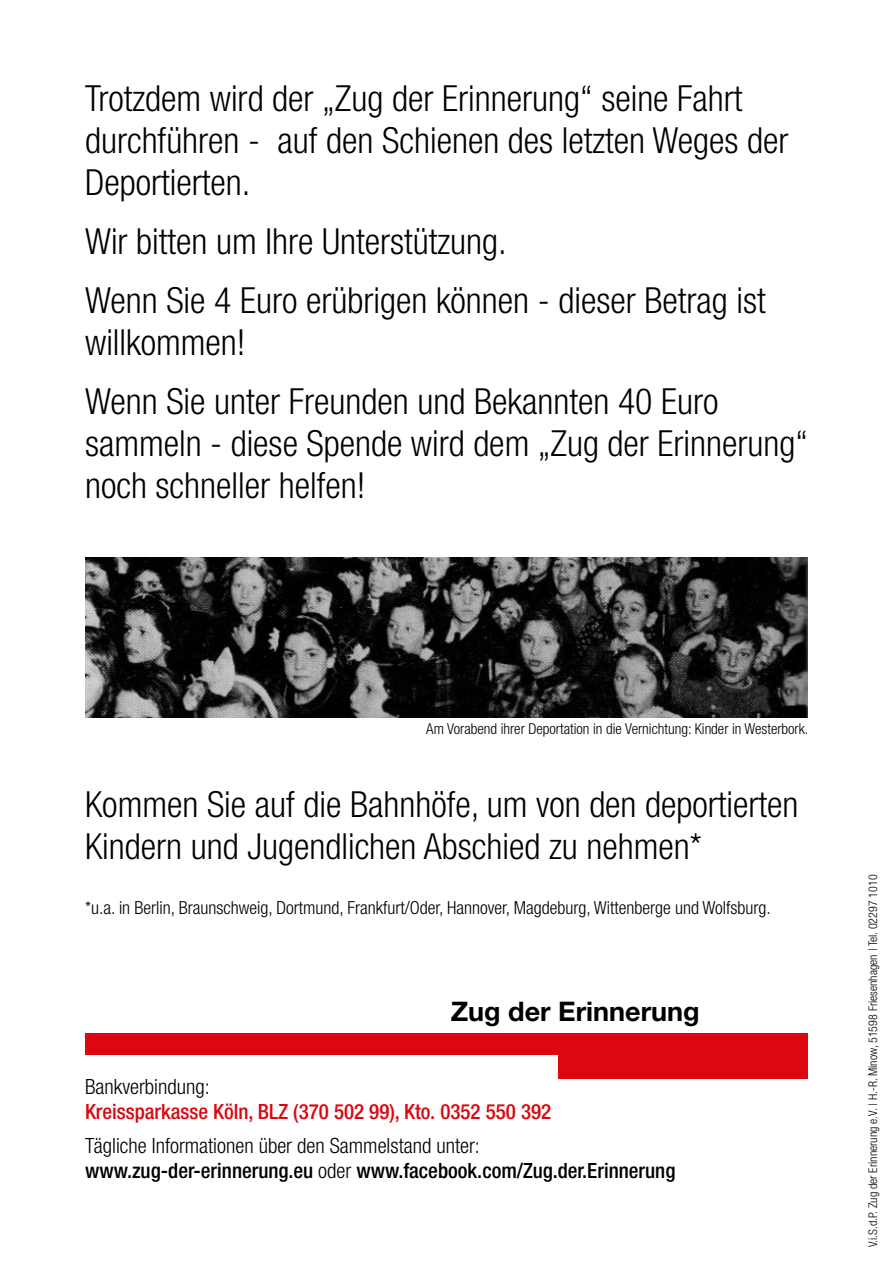
<style>
.page{position:relative;width:893px;height:1263px;background:#fff}
.page>*{position:absolute;margin:0;border:0;box-sizing:border-box;transform-origin:0 0}
.t1{font:300 condensed 36px/42px "Helvetica Neue LT Std";color:#000}
.t2{font:700 27px "Helvetica Neue LT Std";color:#000}
.t3{font:500 condensed 21px/25.2px "Helvetica Neue LT Std";color:#000}
.t4{font:500 condensed 21px/25.2px "Helvetica Neue LT Std";color:#dc0711}
.t5{font:300 condensed 18px "Helvetica Neue LT Std";color:#000}
.t6{font:300 condensed 15px "Helvetica Neue LT Std";color:#000}
.t7{font:300 condensed 12px "Helvetica Neue LT Std";color:#000}
.s1{font-weight:300;color:#000}
.s2{font-weight:300}
</style>
<div class="page">
<img style="left:85px;top:557px;width:723px;height:161px">
<div style="left:85px;top:1033px;width:723px;height:22px;background:#dc0711"></div>
<div style="left:559px;top:1052px;width:249px;height:27px;background:#dc0711"></div>
<p class="t1" style="left:85px;top:77px;width:705px">Trotzdem wird der „Zug der Erinnerung“ seine Fahrt durchführen - auf den Schienen des letzten Weges der<br>Deportierten.</p>
<p class="t1" style="left:85px;top:220px;width:423px">Wir bitten um Ihre Unterstützung.</p>
<p class="t1" style="left:85px;top:279px;width:682px">Wenn Sie 4 Euro erübrigen können - dieser Betrag ist willkommen!</p>
<p class="t1" style="left:85px;top:380px;width:724px">Wenn Sie unter Freunden und Bekannten 40 Euro sammeln - diese Spende wird dem „Zug der Erinnerung“ noch schneller helfen!</p>
<p class="t6" style="left:426px;top:720px;width:384px">Am Vorabend ihrer Deportation in die Vernichtung: Kinder in Westerbork.</p>
<p class="t1" style="left:85px;top:783px;width:715px">Kommen Sie auf die Bahnhöfe, um von den deportierten<br>Kindern und Jugendlichen Abschied zu nehmen*</p>
<p class="t5" style="left:85px;top:898px;width:687px">*u.a. in Berlin, Braunschweig, Dortmund, Frankfurt/Oder, Hannover, Magdeburg, Wittenberge und Wolfsburg.</p>
<p class="t2" style="left:451px;top:994px;width:251px">Zug der Erinnerung</p>
<p class="t4" style="left:85px;top:1073px;width:468px"><span class="s1">Bankverbindung:<br></span>Kreissparkasse Köln, BLZ (370 502 99), Kto. 0352 550 392</p>
<p class="t3" style="left:85px;top:1132px;width:592px"><span class="s2">Tägliche Informationen über den Sammelstand unter: </span>www.zug-der-erinnerung.eu <span class="s2">oder</span> www.facebook.com/Zug.der.Erinnerung</p>
<p class="t7" style="left:866px;top:1247px;width:374px;rotate:-90deg">V.i.S.d.P. Zug der Erinnerung e.V. | H.-R. Minow, 51598 Friesenhagen | Tel. 02297 1010</p>
</div>
